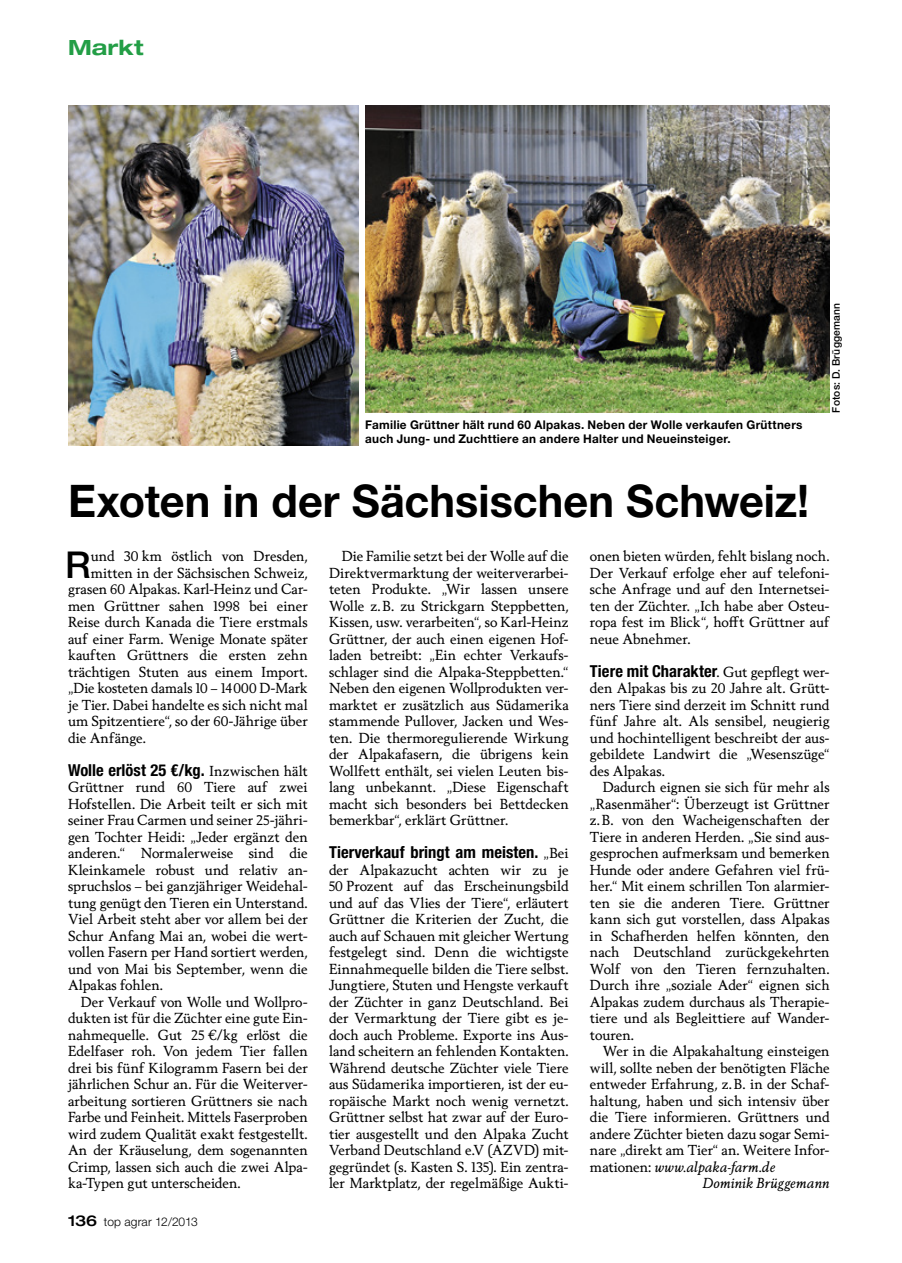
<style>
.page{position:relative;width:902px;height:1263px;background:#fff}
.page>*{position:absolute;margin:0;border:0;box-sizing:border-box;transform-origin:0 0}
.t1{font:700 45px "Helvetica Neue LT Pro";color:#000;scale:.96 1}
.t2{font:500 37.05px "Helvetica Neue LT Pro";color:#000}
.t3{font:700 expanded 21px "Helvetica Neue LT Pro";color:#239e46}
.t4{font:700 condensed 16.5px "Helvetica Neue LT Pro";letter-spacing:.005em;color:#000}
.t5{font:13.95px/16.5px "Berling Nova Text Pro";letter-spacing:.005em;color:#000;text-align:justify}
.t6{font:italic 13.95px "Berling Nova Text Pro";letter-spacing:.01em;color:#000}
.t7{font:13.95px "Berling Nova Text Pro";letter-spacing:.005em;color:#000;scale:.96 1}
.t8{font:700 12px/14.4px "Helvetica Neue LT Pro";letter-spacing:.025em;color:#000}
.t9{font:300 12px "Helvetica Neue LT Pro";letter-spacing:.005em;color:#000}
.t10{font:500 10.5px "Helvetica Neue LT Pro";letter-spacing:.02em;color:#000}
.s1{font-family:"Berling Nova Text Pro";font-weight:400;font-stretch:normal;font-size:13.95px}
.s2{font-style:normal}
.s3{font-weight:500;font-stretch:expanded;font-size:15px}
</style>
<div class="page">
<img style="left:68px;top:105px;width:291px;height:340px">
<img style="left:365px;top:105px;width:464px;height:307px">
<h3 class="t3" style="left:68px;top:34px;width:77px">Markt</h3>
<p class="t8" style="left:365px;top:417px;width:439px">Familie Grüttner hält rund 60 Alpakas. Neben der Wolle verkaufen Grüttners auch Jung- und Zuchttiere an andere Halter und Neueinsteiger.</p>
<p class="t10" style="left:829px;top:412px;width:111px;rotate:-90deg">Fotos: D. Brüggemann</p>
<h1 class="t1" style="left:68px;top:473px;width:773px">Exoten in der Sächsischen Schweiz!</h1>
<h2 class="t2" style="left:65px;top:542px;width:27px">R</h2>
<p class="t5" style="left:91px;top:548px;width:218px">und 30 km östlich von Dresden,</p>
<p class="t5" style="left:329px;top:548px;width:241px;text-indent:13px">Die Familie setzt bei der Wolle auf die Direktvermarktung der weiterverarbei&shy;teten Produkte. „Wir lassen unsere Wolle z.B. zu Strickgarn Steppbetten, Kissen, usw. verarbeiten“, so Karl-Heinz Grüttner, der auch einen eigenen Hof&shy;laden betreibt: „Ein echter Verkaufs&shy;schlager sind die Alpaka-Steppbetten.“ Neben den eigenen Wollprodukten ver&shy;marktet er zusätzlich aus Südamerika stammende Pullover, Jacken und Wes&shy;ten. Die thermoregulierende Wirkung der Alpakafasern, die übrigens kein Wollfett enthält, sei vielen Leuten bis&shy;lang unbekannt. „Diese Eigenschaft macht sich besonders bei Bettdecken bemerkbar“, erklärt Grüttner.</p>
<p class="t4" style="left:329px;top:842px;width:241px">Tierverkauf bringt am meisten. <span class="s1">„Bei</span></p>
<p class="t5" style="left:329px;top:861px;width:241px">der Alpakazucht achten wir zu je 50 Prozent auf das Erscheinungsbild und auf das Vlies der Tiere“, erläutert Grüttner die Kriterien der Zucht, die auch auf Schauen mit gleicher Wertung festgelegt sind. Denn die wichtigste Einnahmequelle bilden die Tiere selbst.<br>Jungtiere, Stuten und Hengste verkauft der Züchter in ganz Deutschland. Bei der Vermarktung der Tiere gibt es je&shy;doch auch Probleme. Exporte ins Aus&shy;land scheitern an fehlenden Kontakten.<br>Während deutsche Züchter viele Tiere aus Südamerika importieren, ist der eu&shy;ropäische Markt noch wenig vernetzt.<br>Grüttner selbst hat zwar auf der Euro&shy;tier ausgestellt und den Alpaka Zucht Verband Deutschland e.V (AZVD) mit&shy;gegründet (s. Kasten S. 135). Ein zentra&shy;ler Marktplatz, der regelmäßige Aukti-</p>
<p class="t5" style="left:590px;top:548px;width:241px">onen bieten würden, fehlt bislang noch.<br>Der Verkauf erfolge eher auf telefoni&shy;sche Anfrage und auf den Internetsei&shy;ten der Züchter. „Ich habe aber Osteu&shy;ropa fest im Blick“, hofft Grüttner auf neue Abnehmer.</p>
<p class="t4" style="left:590px;top:661px;width:241px">Tiere mit Charakter<span class="s1">. Gut gepflegt wer-</span></p>
<p class="t5" style="left:590px;top:680px;width:241px">den Alpakas bis zu 20 Jahre alt. Grütt&shy;ners Tiere sind derzeit im Schnitt rund fünf Jahre alt. Als sensibel, neugierig und hochintelligent beschreibt der aus&shy;gebildete Landwirt die „Wesenszüge“ des Alpakas.</p>
<p class="t5" style="left:590px;top:779px;width:241px;text-indent:13px">Dadurch eignen sie sich für mehr als „Rasenmäher“: Überzeugt ist Grüttner z.B. von den Wacheigenschaften der Tiere in anderen Herden. „Sie sind aus&shy;gesprochen aufmerksam und bemerken Hunde oder andere Gefahren viel frü&shy;her.“ Mit einem schrillen Ton alarmier&shy;ten sie die anderen Tiere. Grüttner kann sich gut vorstellen, dass Alpakas in Schafherden helfen könnten, den nach Deutschland zurückgekehrten Wolf von den Tieren fernzuhalten.<br>Durch ihre „soziale Ader“ eignen sich Alpakas zudem durchaus als Therapie&shy;tiere und als Begleittiere auf Wander&shy;touren.</p>
<p class="t5" style="left:602px;top:1043px;width:228px">Wer in die Alpakahaltung einsteigen</p>
<p class="t5" style="left:590px;top:1059px;width:241px">will, sollte neben der benötigten Fläche</p>
<p class="t5" style="left:590px;top:1076px;width:241px">entweder Erfahrung, z.B. in der Schaf-</p>
<p class="t5" style="left:590px;top:1092px;width:241px">haltung, haben und sich intensiv über</p>
<p class="t5" style="left:590px;top:1109px;width:241px">die Tiere informieren. Grüttners und</p>
<p class="t5" style="left:590px;top:1125px;width:241px">andere Züchter bieten dazu sogar Semi-</p>
<p class="t5" style="left:590px;top:1142px;width:241px">nare „direkt am Tier“ an. Weitere Infor-</p>
<p class="t6" style="left:590px;top:1158px;width:187px"><span class="s2">mationen:</span> www.alpaka-farm.de</p>
<p class="t6" style="left:702px;top:1174px;width:129px">Dominik Brüggemann</p>
<p class="t5" style="left:91px;top:564px;width:218px">mitten in der Sächsischen Schweiz,</p>
<p class="t5" style="left:68px;top:581px;width:241px">grasen 60 Alpakas. Karl-Heinz und Car-</p>
<p class="t5" style="left:68px;top:597px;width:241px">men Grüttner sahen 1998 bei einer</p>
<p class="t5" style="left:68px;top:614px;width:241px">Reise durch Kanada die Tiere erstmals</p>
<p class="t5" style="left:68px;top:630px;width:241px">auf einer Farm. Wenige Monate später</p>
<p class="t5" style="left:68px;top:647px;width:241px">kauften Grüttners die ersten zehn</p>
<p class="t5" style="left:68px;top:663px;width:241px">trächtigen Stuten aus einem Import.</p>
<p class="t7" style="left:68px;top:680px;width:251px">„Die kosteten damals 10 – 14000 D-Mark</p>
<p class="t5" style="left:68px;top:696px;width:241px">je Tier. Dabei handelte es sich nicht mal</p>
<p class="t5" style="left:68px;top:713px;width:241px">um Spitzentiere“, so der 60-Jährige über</p>
<p class="t5" style="left:68px;top:729px;width:79px">die Anfänge.</p>
<p class="t4" style="left:68px;top:760px;width:241px">Wolle erlöst 25 €/kg. <span class="s1">Inzwischen hält</span></p>
<p class="t5" style="left:68px;top:779px;width:241px">Grüttner rund 60 Tiere auf zwei Hofstellen. Die Arbeit teilt er sich mit seiner Frau Carmen und seiner 25-jähri&shy;gen Tochter Heidi: „Jeder ergänzt den anderen.“ Normalerweise sind die Kleinkamele robust und relativ an&shy;spruchslos – bei ganzjähriger Weidehal&shy;tung genügt den Tieren ein Unterstand.<br>Viel Arbeit steht aber vor allem bei der Schur Anfang Mai an, wobei die wert&shy;vollen Fasern per Hand sortiert werden, und von Mai bis September, wenn die Alpakas fohlen.</p>
<p class="t5" style="left:68px;top:993px;width:241px;text-indent:13px">Der Verkauf von Wolle und Wollpro&shy;dukten ist für die Züchter eine gute Ein&shy;nahmequelle. Gut 25 €/kg erlöst die Edelfaser roh. Von jedem Tier fallen drei bis fünf Kilogramm Fasern bei der jährlichen Schur an. Für die Weiterver&shy;arbeitung sortieren Grüttners sie nach Farbe und Feinheit. Mittels Faserproben wird zudem Qualität exakt festgestellt.<br>An der Kräuselung, dem sogenannten Crimp, lassen sich auch die zwei Alpa&shy;ka-Typen gut unterscheiden.</p>
<p class="t9" style="left:68px;top:1214px;width:131px"><span class="s3">136</span> top agrar 12/2013</p>
</div>
